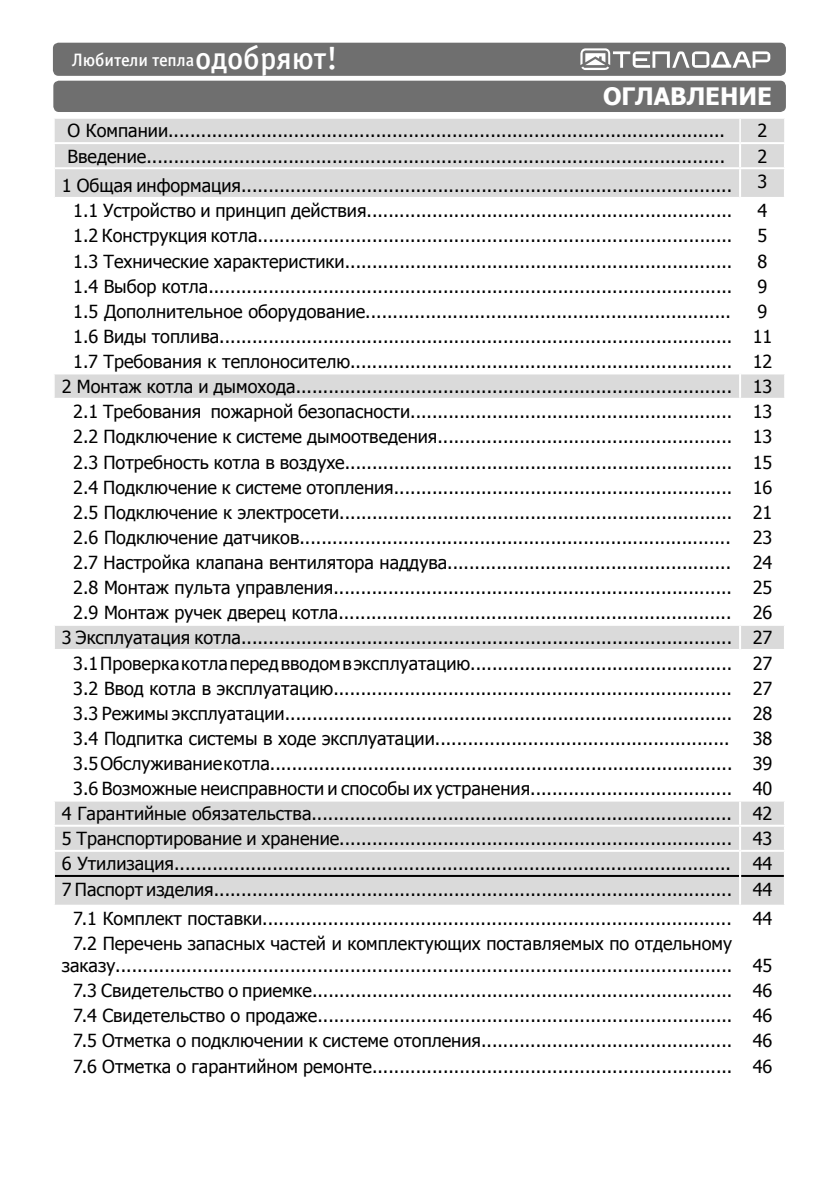
<style>
.page{position:relative;width:840px;height:1191px;background:#fff}
.page>*{position:absolute;margin:0;border:0;box-sizing:border-box;transform-origin:0 0}
.t1{font:700 24px "Tahoma";color:#fff}
.t2{font:18px/25.2px "Tahoma";color:#000;text-align:right}
.t3{font:18px "Officina Sans Medium C";letter-spacing:-.005em;color:#fff}
.s1{font-size:32px}
</style>
<div class="page">
<div style="left:53px;top:43px;width:732px;height:33px;background:#6f6f6f;border-radius:6px"></div>
<svg style="left:580px;top:48px;width:189px;height:22px"></svg>
<div style="left:53px;top:81px;width:732px;height:31px;background:#6f6f6f;border-radius:6px"></div>
<div style="left:55px;top:374px;width:728px;height:24px;background:#dadada"></div>
<div style="left:55px;top:626px;width:728px;height:278px;background:#dadada"></div>
<svg style="left:55px;top:651px;width:728px;height:148px"></svg>
<hr style="left:53px;top:649px;width:685px;height:2px;background:#fff">
<hr style="left:740px;top:649px;width:45px;height:2px;background:#fff">
<hr style="left:53px;top:674px;width:685px;height:2px;background:#fff">
<hr style="left:740px;top:674px;width:45px;height:2px;background:#fff">
<hr style="left:53px;top:699px;width:685px;height:2px;background:#fff">
<hr style="left:740px;top:699px;width:45px;height:2px;background:#fff">
<hr style="left:53px;top:724px;width:685px;height:2px;background:#fff">
<hr style="left:740px;top:724px;width:45px;height:2px;background:#fff">
<hr style="left:53px;top:850px;width:685px;height:2px;background:#fff">
<hr style="left:740px;top:850px;width:45px;height:2px;background:#fff">
<hr style="left:55px;top:875px;width:683px;height:2px;background:#000">
<hr style="left:740px;top:875px;width:43px;height:2px;background:#000">
<hr style="left:738px;top:626px;width:2px;height:24px;background:#fff">
<hr style="left:738px;top:650px;width:2px;height:25px;background:#fff">
<hr style="left:738px;top:675px;width:2px;height:25px;background:#fff">
<hr style="left:738px;top:700px;width:2px;height:25px;background:#fff">
<hr style="left:738px;top:725px;width:2px;height:24px;background:#fff">
<hr style="left:738px;top:751px;width:2px;height:23px;background:#fff">
<hr style="left:738px;top:776px;width:2px;height:23px;background:#fff">
<hr style="left:738px;top:826px;width:2px;height:25px;background:#fff">
<hr style="left:738px;top:851px;width:2px;height:25px;background:#fff">
<hr style="left:738px;top:876px;width:2px;height:28px;background:#fff">
<hr style="left:738px;top:374px;width:2px;height:24px;background:#fff">
<div style="left:54px;top:119px;width:730px;height:78px;background:#dadada"></div>
<hr style="left:783px;top:119px;width:2px;height:23px;background:#fff">
<hr style="left:53px;top:749px;width:686px;height:2px;background:#fff">
<hr style="left:739px;top:749px;width:46px;height:2px;background:#fff">
<hr style="left:53px;top:774px;width:686px;height:2px;background:#fff">
<hr style="left:739px;top:774px;width:46px;height:2px;background:#fff">
<hr style="left:53px;top:799px;width:685px;height:2px;background:#fff">
<hr style="left:53px;top:824px;width:685px;height:2px;background:#fff">
<hr style="left:738px;top:167px;width:47px;height:2px;background:#fff">
<hr style="left:738px;top:169px;width:2px;height:28px;background:#fff">
<hr style="left:783px;top:169px;width:2px;height:28px;background:#fff">
<hr style="left:738px;top:799px;width:47px;height:2px;background:#fff">
<hr style="left:738px;top:801px;width:2px;height:23px;background:#fff">
<hr style="left:738px;top:824px;width:47px;height:2px;background:#fff">
<p class="t3" style="left:72px;top:50px;width:267px">Любители тепла<span class="s1">одобряют!</span></p>
<h1 class="t1" style="left:602px;top:79px;width:170px">ОГЛАВЛЕНИЕ</h1>
<p class="t2" style="left:68px;top:117px;width:658px">О Компании......................................................................................................</p>
<p class="t2" style="left:757px;top:117px;width:11px">2</p>
<p class="t2" style="left:68px;top:143px;width:658px">Введение..........................................................................................................</p>
<p class="t2" style="left:757px;top:143px;width:11px">2</p>
<p class="t2" style="left:62px;top:172px;width:671px">1 Общая информация..........................................................................................</p>
<p class="t2" style="left:757px;top:168px;width:11px">3</p>
<p class="t2" style="left:73px;top:197px;width:660px">1.1 Устройство и принцип действия...................................................................</p>
<p class="t2" style="left:757px;top:197px;width:11px">4</p>
<p class="t2" style="left:73px;top:222px;width:660px">1.2 Конструкция котла.......................................................................................</p>
<p class="t2" style="left:757px;top:222px;width:11px">5</p>
<p class="t2" style="left:73px;top:248px;width:660px">1.3 Технические характеристики.......................................................................</p>
<p class="t2" style="left:757px;top:248px;width:11px">8</p>
<p class="t2" style="left:73px;top:273px;width:660px">1.4 Выбор котла................................................................................................</p>
<p class="t2" style="left:757px;top:273px;width:11px">9</p>
<p class="t2" style="left:73px;top:298px;width:659px">1.5 Дополнительное оборудование...................................................................</p>
<p class="t2" style="left:757px;top:298px;width:11px">9</p>
<p class="t2" style="left:73px;top:323px;width:700px">1.6 Виды топлива.............................................................................................. 11</p>
<p class="t2" style="left:73px;top:348px;width:700px">1.7 Требования к теплоносителю...................................................................... 12</p>
<p class="t2" style="left:62px;top:373px;width:711px">2 Монтаж котла и дымохода................................................................................ 13</p>
<p class="t2" style="left:73px;top:398px;width:700px">2.1 Требования пожарной безопасности........................................................... 13</p>
<p class="t2" style="left:73px;top:423px;width:700px">2.2 Подключение к системе дымоотведения...................................................... 13</p>
<p class="t2" style="left:73px;top:448px;width:700px">2.3 Потребность котла в воздухе....................................................................... 15</p>
<p class="t2" style="left:73px;top:474px;width:700px">2.4 Подключение к системе отопления.............................................................. 16</p>
<p class="t2" style="left:73px;top:499px;width:700px">2.5 Подключение к электросети........................................................................ 21</p>
<p class="t2" style="left:73px;top:524px;width:700px">2.6 Подключение датчиков............................................................................... 23</p>
<p class="t2" style="left:73px;top:549px;width:700px">2.7 Настройка клапана вентилятора наддува.................................................... 24</p>
<p class="t2" style="left:73px;top:574px;width:700px">2.8 Монтаж пульта управления......................................................................... 25</p>
<p class="t2" style="left:73px;top:599px;width:700px">2.9 Монтаж ручек дверец котла........................................................................ 26</p>
<p class="t2" style="left:62px;top:624px;width:711px">3 Эксплуатация котла.......................................................................................... 27</p>
<p class="t2" style="left:73px;top:649px;width:700px">3.1 Проверка котла перед вводом в эксплуатацию................................................ 27</p>
<p class="t2" style="left:73px;top:674px;width:700px">3.2 Ввод котла в эксплуатацию......................................................................... 27</p>
<p class="t2" style="left:73px;top:700px;width:700px">3.3 Режимы эксплуатации.................................................................................. 28</p>
<p class="t2" style="left:73px;top:725px;width:657px">3.4 Подпитка системы в ходе эксплуатации......................................................</p>
<p class="t2" style="left:62px;top:725px;width:711px">38<br>3.5 Обслуживание котла..................................................................................... 39<br>3.6 Возможные неисправности и способы их устранения..................................... 40<br>4 Гарантийные обязательства............................................................................. 42<br>5 Транспортирование и хранение........................................................................ 43<br>6 Утилизация...................................................................................................... 44<br>7 Паспорт изделия............................................................................................... 44</p>
<p class="t2" style="left:73px;top:905px;width:700px;text-align:left">7.1 Комплект поставки...................................................................................... 44<br>7.2 Перечень запасных частей и комплектующих поставляемых по отдельному</p>
<p class="t2" style="left:73px;top:952px;width:700px;text-align:justify;text-indent:-11px">заказу................................................................................................................. 45<br>7.3 Свидетельство о приемке............................................................................. 46<br>7.4 Свидетельство о продаже............................................................................ 46<br>7.5 Отметка о подключении к системе отопления.............................................. 46<br>7.6 Отметка о гарантийном ремонте.................................................................. 46</p>
</div>
